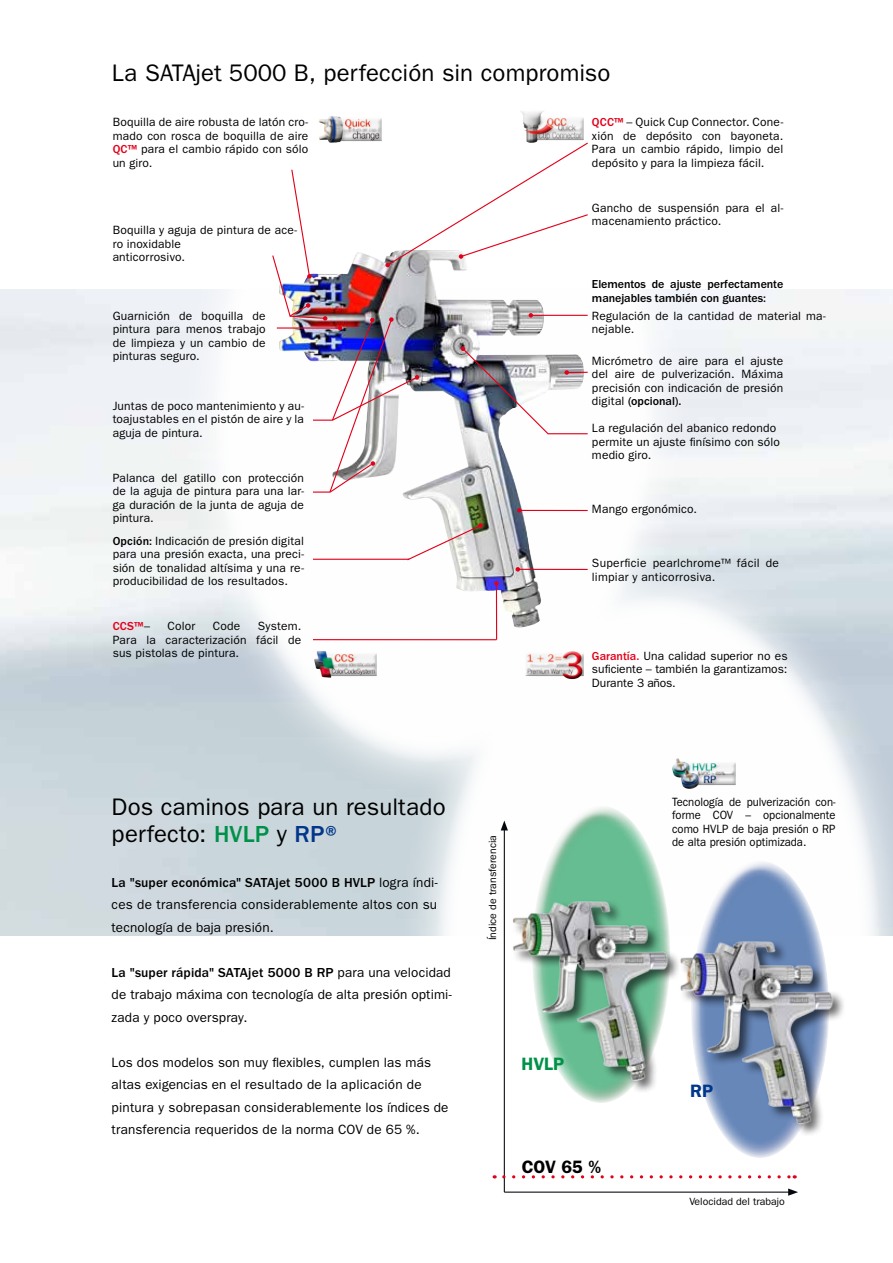
<style>
.page{position:relative;width:893px;height:1263px;background:#fff}
.page>*{position:absolute;margin:0;border:0;box-sizing:border-box;transform-origin:0 0}
.t1{font:24px/27px "ITC Franklin Gothic Std";letter-spacing:.005em;color:#000}
.t2{font:600 18px "ITC Franklin Gothic Std";color:#000}
.t3{font:600 18px "ITC Franklin Gothic Std";color:#009149}
.t4{font:600 18px "ITC Franklin Gothic Std";color:#00378b}
.t5{font:13.5px/22.5px "ITC Franklin Gothic Std";letter-spacing:.01em;color:#000;text-align:justify}
.t6{font:12px/13.5px "ITC Franklin Gothic Std";letter-spacing:.01em;color:#000;text-align:justify}
.t7{font:12px/13.5px "ITC Franklin Gothic Std";letter-spacing:.01em;color:#000;text-align:justify;scale:.94 1}
.t8{font:500 12px/13.5px "ITC Franklin Gothic Std";letter-spacing:-.005em;color:#000}
.t9{font:500 12px "ITC Franklin Gothic Std";color:#e2001a}
.t10{font:10.5px "ITC Franklin Gothic Std";color:#000}
.s1{font-weight:500;color:#e2001a}
.s2{font-weight:500}
.s3{font-weight:400;color:#000}
.s4{font-weight:500;color:#009149}
.s5{font-weight:500;color:#00378b}
</style>
<div class="page">
<svg style="left:175px;top:289px;width:520px;height:512px"></svg>
<div style="left:214px;top:64px;width:441px;height:699px;background:#fff;border-radius:50%"></div>
<svg style="left:397px;top:556px;width:496px;height:380px"></svg>
<svg style="left:437px;top:595px;width:443px;height:597px"></svg>
<svg style="left:519px;top:794px;width:165px;height:310px"></svg>
<svg style="left:542px;top:821px;width:120px;height:282px"></svg>
<svg style="left:678px;top:849px;width:164px;height:310px"></svg>
<svg style="left:705px;top:876px;width:111px;height:282px"></svg>
<hr style="left:504px;top:828px;width:1px;height:364px;background:#04070c">
<svg style="left:501px;top:820px;width:7px;height:10px"></svg>
<hr style="left:504px;top:1191px;width:286px;height:2px;background:#04070c">
<svg style="left:788px;top:1188px;width:10px;height:8px"></svg>
<svg style="left:504px;top:1175px;width:291px;height:3px"></svg>
<img style="left:657px;top:924px;width:194px;height:210px">
<img style="left:492px;top:884px;width:195px;height:210px">
<div style="left:517px;top:110px;width:70px;height:37px;background:#000;opacity:.75"></div>
<div style="left:315px;top:115px;width:70px;height:32px;background:#000;opacity:.75"></div>
<div style="left:313px;top:650px;width:68px;height:31px;background:#000;opacity:.75"></div>
<img style="left:673px;top:752px;width:63px;height:2px">
<div style="left:669px;top:754px;width:70px;height:34px;background:#fff"></div>
<div style="left:671px;top:756px;width:69px;height:37px;background:#000;opacity:.75"></div>
<svg style="left:406px;top:523px;width:77px;height:38px"></svg>
<hr style="left:313px;top:559px;width:96px;height:1px;background:#e2001a">
<hr style="left:518px;top:569px;width:70px;height:1px;background:#e2001a">
<svg style="left:516px;top:567px;width:4px;height:5px"></svg>
<hr style="left:519px;top:510px;width:69px;height:1px;background:#e2001a">
<svg style="left:517px;top:508px;width:5px;height:5px"></svg>
<img style="left:521px;top:642px;width:63px;height:42px">
<div style="left:522px;top:646px;width:65px;height:32px;background:#fff"></div>
<div style="left:523px;top:650px;width:65px;height:33px;background:#000;opacity:.75"></div>
<hr style="left:496px;top:583px;width:1px;height:57px;background:#e2001a">
<svg style="left:494px;top:581px;width:5px;height:5px"></svg>
<hr style="left:313px;top:639px;width:183px;height:1px;background:#e2001a">
<img style="left:272px;top:141px;width:316px;height:353px">
<h1 class="t1" style="left:112px;top:60px;width:500px">La SATAjet 5000 B, perfección sin compromiso</h1>
<p class="t6" style="left:113px;top:115px;width:197px">Boquilla de aire robusta de latón cro&shy;mado con rosca de boquilla de aire <span class="s1">QC™</span> para el cambio rápido con sólo un giro.</p>
<p class="t6" style="left:113px;top:223px;width:186px;text-align:left">Boquilla y aguja de pintura de ace&shy;ro inoxidable<br>anticorrosivo.</p>
<p class="t6" style="left:113px;top:309px;width:155px">Guarnición de boquilla de pintura para menos trabajo de limpieza y un cambio de pinturas seguro.</p>
<p class="t6" style="left:113px;top:399px;width:193px">Juntas de poco mantenimiento y au&shy;toajustables en el pistón de aire y la aguja de pintura.</p>
<p class="t6" style="left:113px;top:471px;width:193px">Palanca del gatillo con protección de la aguja de pintura para una lar&shy;ga duración de la junta de aguja de pintura.</p>
<p class="t6" style="left:113px;top:534px;width:193px"><span class="s2">Opción:</span> Indicación de presión digital para una presión exacta, una preci&shy;sión de tonalidad altísima y una re&shy;producibilidad de los resultados.</p>
<p class="t9" style="left:113px;top:619px;width:39px">CCS™<span class="s3">–</span></p>
<p class="t6" style="left:168px;top:619px;width:29px">Color</p>
<p class="t6" style="left:213px;top:619px;width:29px">Code</p>
<p class="t6" style="left:113px;top:619px;width:190px;text-indent:145px">System.<br>Para la caracterización fácil de sus pistolas de pintura.</p>
<p class="t6" style="left:592px;top:115px;width:193px"><span class="s1">QCC™</span> – Quick Cup Connector. Cone&shy;xión de depósito con bayoneta.<br>Para un cambio rápido, limpio del depósito y para la limpieza fácil.</p>
<p class="t6" style="left:592px;top:201px;width:193px">Gancho de suspensión para el al&shy;macenamiento práctico.</p>
<p class="t8" style="left:592px;top:277px;width:193px">Elementos de ajuste perfectamente manejables también con guantes:</p>
<p class="t6" style="left:592px;top:309px;width:235px">Regulación de la cantidad de material ma&shy;nejable.</p>
<p class="t6" style="left:592px;top:354px;width:193px">Micrómetro de aire para el ajuste del aire de pulverización. Máxima precisión con indicación de presión digital <span class="s2">(opcional).</span></p>
<p class="t6" style="left:592px;top:421px;width:189px;text-align:left">La regulación del abanico redondo permite un ajuste finísimo con sólo medio giro.</p>
<p class="t6" style="left:592px;top:502px;width:107px">Mango ergonómico.</p>
<p class="t6" style="left:592px;top:556px;width:189px">Superficie pearlchrome™ fácil de limpiar y anticorrosiva.</p>
<p class="t6" style="left:592px;top:649px;width:197px"><span class="s1">Garantía.</span> Una calidad superior no es suficiente – también la garantizamos:<br>Durante 3 años.</p>
<h1 class="t1" style="left:112px;top:793px;width:335px">Dos caminos para un resultado perfecto: <span class="s4">HVLP</span> y <span class="s5">RP®</span></h1>
<p class="t5" style="left:112px;top:871px;width:328px"><span class="s2">La "super económica" SATAjet 5000 B HVLP</span> logra índi&shy;ces de transferencia considerablemente altos con su tecnología de baja presión.</p>
<p class="t5" style="left:112px;top:961px;width:342px"><span class="s2">La "super rápida" SATAjet 5000 B RP</span> para una velocidad de trabajo máxima con tecnología de alta presión optimi&shy;zada y poco overspray.</p>
<p class="t5" style="left:112px;top:1051px;width:338px;text-align:left">Los dos modelos son muy flexibles, cumplen las más altas exigencias en el resultado de la aplicación de pintura y sobrepasan considerablemente los índices de transferencia requeridos de la norma COV de 65 %.</p>
<p class="t10" style="left:487px;top:940px;width:107px;rotate:-90deg">Índice de transferencia</p>
<h2 class="t3" style="left:522px;top:1053px;width:44px">HVLP</h2>
<h2 class="t2" style="left:522px;top:1156px;width:81px">COV 65 %</h2>
<p class="t7" style="left:672px;top:795px;width:175px">Tecnología de pulverización con&shy;forme COV – opcionalmente como HVLP de baja presión o RP de alta presión optimizada.</p>
<h2 class="t4" style="left:690px;top:1080px;width:25px">RP</h2>
<p class="t10" style="left:689px;top:1196px;width:97px">Velocidad del trabajo</p>
</div>
